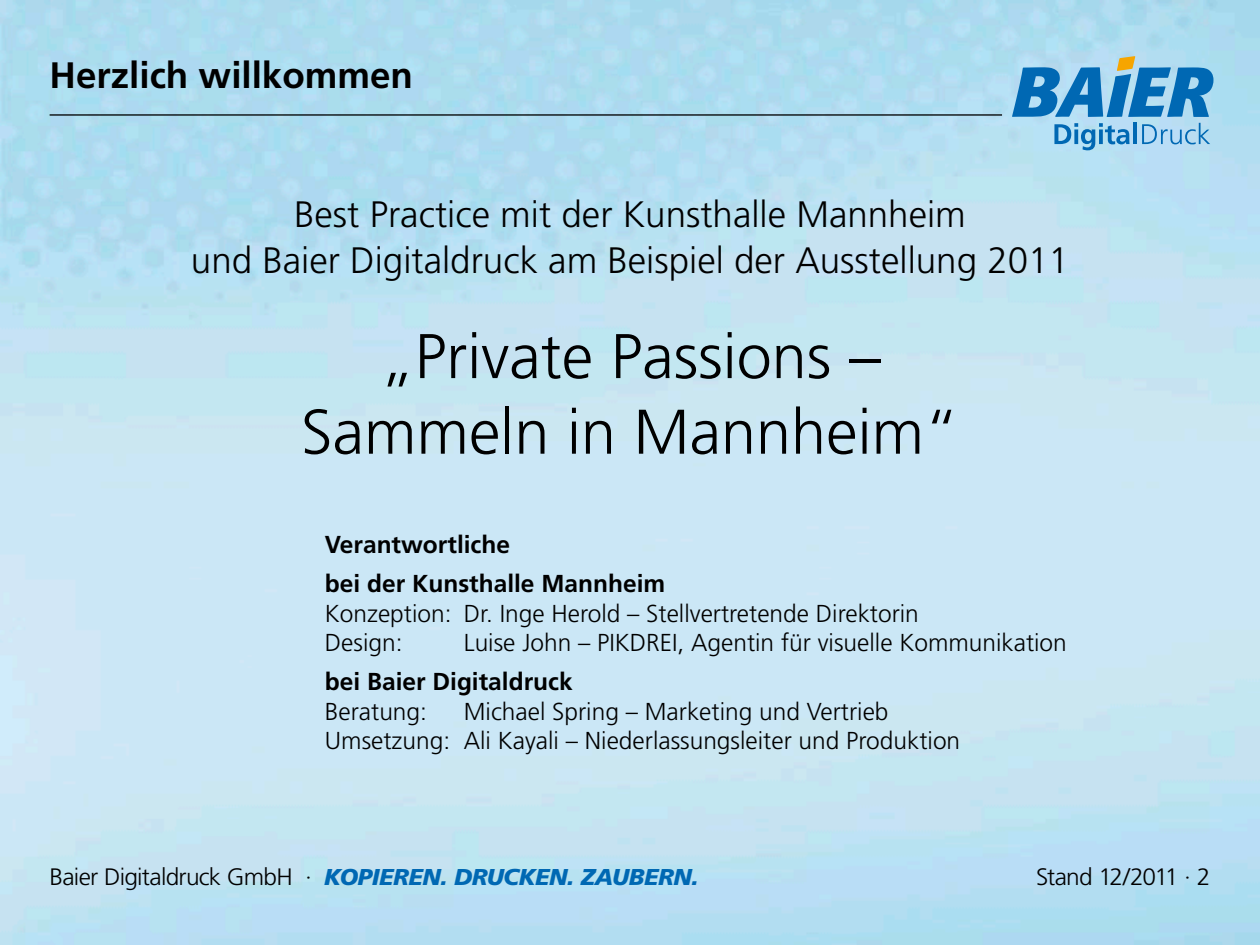
<style>
.page{position:relative;width:1260px;height:945px;background:#fff}
.page>*{position:absolute;margin:0;border:0;box-sizing:border-box;transform-origin:0 0}
.t1{font:300 63px/75.6px "Frutiger";color:#000;text-align:center}
.t2{font:300 36.75px/45.5px "Frutiger";color:#000;text-align:center}
.t3{font:700 36.75px "Frutiger";color:#000}
.t4{font:300 24.5px/29.4px "Frutiger";color:#000}
.t5{font:700 24.5px/39.4px "Frutiger";color:#000}
.t6{font:300 23.8px "Frutiger";letter-spacing:-.055em;color:#000}
.t7{font:italic 900 22.93px "Frutiger";letter-spacing:-.02em;color:#0068b3}
.s1{font-weight:300;font-style:normal;font-size:23.8px;color:#000}
</style>
<div class="page">
<img style="left:0;top:0;width:1260px;height:945px">
<svg style="left:1054px;top:123px;width:76px;height:27px;background:#75b4dc"></svg>
<hr style="left:1133px;top:123px;width:4px;height:21px;background:#0068b3">
<svg style="left:1142px;top:123px;width:68px;height:21px"></svg>
<svg style="left:1012px;top:56px;width:201px;height:61px;background:#579fcd"></svg>
<hr style="left:50px;top:114px;width:952px;height:2px;background:#000">
<h2 class="t3" style="left:50px;top:54px;width:365px">Herzlich willkommen</h2>
<h2 class="t2" style="left:191px;top:192px;width:880px">Best Practice mit der Kunsthalle Mannheim<br>und Baier Digitaldruck am Beispiel der Ausstellung 2011</h2>
<h1 class="t1" style="left:301px;top:318px;width:660px">„Private Passions –<br>Sammeln in Mannheim“</h1>
<p class="t5" style="left:325px;top:524px;width:342px">Verantwortliche<br>bei der Kunsthalle Mannheim</p>
<p class="t4" style="left:325px;top:598px;width:596px">Konzeption: Dr. Inge Herold – Stellvertretende Direktorin<br>Design:</p>
<p class="t4" style="left:464px;top:628px;width:605px">Luise John – PIKDREI, Agentin für visuelle Kommunikation</p>
<p class="t5" style="left:325px;top:662px;width:249px">bei Baier Digitaldruck</p>
<p class="t4" style="left:325px;top:697px;width:104px">Beratung:</p>
<p class="t4" style="left:325px;top:697px;width:637px;text-indent:139px">Michael Spring – Marketing und Vertrieb<br>Umsetzung: Ali Kayali – Niederlassungsleiter und Produktion</p>
<p class="t7" style="left:50px;top:863px;width:651px"><span class="s1">Baier Digitaldruck GmbH ·</span> KOPIEREN. DRUCKEN. ZAUBERN.</p>
<p class="t6" style="left:1036px;top:863px;width:176px">Stand 12/2011 · 2</p>
</div>
